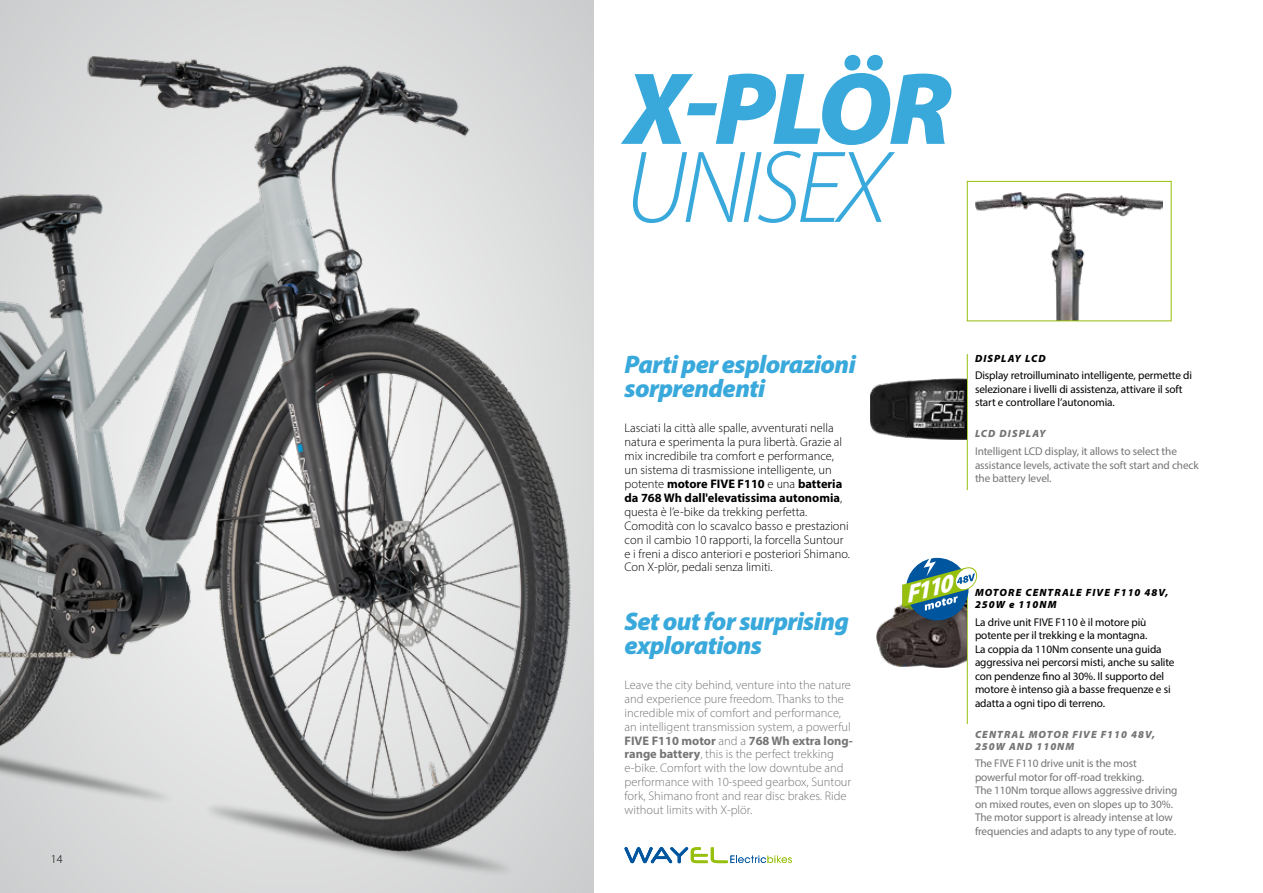
<style>
.page{position:relative;width:1263px;height:893px;background:#fff}
.page>*{position:absolute;margin:0;border:0;box-sizing:border-box;transform-origin:0 0}
.t1{font:italic 900 103.5px "Myriad Pro";color:#39a9dc}
.t2{font:italic 300 103.5px "Myriad Pro";letter-spacing:-.05em;color:#39a9dc}
.t3{font:italic 900 25.5px/24px "Myriad Pro";letter-spacing:-.025em;color:#39a9dc}
.t4{font:italic 900 24.75px "Myriad Pro";color:#fff}
.t5{font:300 12.45px/14px "Myriad Pro";color:#000}
.t6{font:300 12.45px/14px "Myriad Pro";color:#757577}
.t7{font:300 12px "Myriad Pro";color:#000}
.t8{font:11.25px/13.5px "Myriad Pro";letter-spacing:-.01em;color:#000}
.t9{font:11.25px/13.5px "Myriad Pro";letter-spacing:-.01em;color:#757577}
.t10{font:italic 900 10.5px/12px "Myriad Pro";letter-spacing:.1em;color:#000}
.t11{font:italic 900 10.5px/12px "Myriad Pro";letter-spacing:.1em;color:#757577}
.s1{font-weight:700}
</style>
<div class="page">
<svg style="left:624px;top:847px;width:168px;height:16px"></svg>
<hr style="left:967px;top:354px;width:1px;height:136px;background:#97bf0d">
<hr style="left:967px;top:588px;width:1px;height:136px;background:#97bf0d">
<div style="left:0;top:0;width:593px;height:893px;background:#d6d7d8"></div>
<img style="left:870px;top:378px;width:97px;height:61px">
<img style="left:0;top:56px;width:571px;height:715px">
<img style="left:0;top:735px;width:213px;height:63px">
<img style="left:168px;top:771px;width:357px;height:103px">
<img style="left:976px;top:193px;width:187px;height:126px">
<div style="left:967px;top:181px;width:204px;height:140px;border:1px solid #97bf0d"></div>
<img style="left:877px;top:603px;width:90px;height:65px">
<div style="left:906px;top:558px;width:62px;height:62px;background:#00559f;border-radius:50%"></div>
<svg style="left:902px;top:557px;width:75px;height:59px"></svg>
<p class="t7" style="left:51px;top:852px;width:13px">14</p>
<h1 class="t1" style="left:625px;top:40px;width:328px">X-PLÖR</h1>
<h1 class="t2" style="left:624px;top:125px;width:264px">UNISEX</h1>
<h2 class="t3" style="left:624px;top:351px;width:233px">Parti per esplorazioni sorprendenti</h2>
<p class="t5" style="left:624px;top:421px;width:227px">Lasciati la città alle spalle, avventurati nella natura e sperimenta la pura libertà. Grazie al mix incredibile tra comfort e performance, un sistema di trasmissione intelligente, un potente <span class="s1">motore FIVE F110</span> e una <span class="s1">batteria da 768 Wh dall'elevatissima autonomia</span>, questa è l’e-bike da trekking perfetta.<br>Comodità con lo scavalco basso e prestazioni con il cambio 10 rapporti, la forcella Suntour e i freni a disco anteriori e posteriori Shimano.<br>Con X-plör, pedali senza limiti.</p>
<h2 class="t3" style="left:624px;top:608px;width:226px">Set out for surprising explorations</h2>
<p class="t6" style="left:624px;top:677px;width:230px">Leave the city behind, venture into the nature and experience pure freedom. Thanks to the incredible mix of comfort and performance, an intelligent transmission system, a powerful <span class="s1">FIVE F110 motor</span> and a <span class="s1">768 Wh extra long&shy;range battery</span>, this is the perfect trekking e-bike. Comfort with the low downtube and performance with 10-speed gearbox, Suntour fork, Shimano front and rear disc brakes. Ride without limits with X-plör.</p>
<p class="t10" style="left:975px;top:352px;width:72px">DISPLAY LCD</p>
<p class="t8" style="left:975px;top:369px;width:219px">Display retroilluminato intelligente, permette di selezionare i livelli di assistenza, attivare il soft start e controllare l’autonomia.</p>
<p class="t11" style="left:975px;top:427px;width:72px">LCD DISPLAY</p>
<p class="t9" style="left:975px;top:444px;width:225px">Intelligent LCD display, it allows to select the assistance levels, activate the soft start and check the battery level.</p>
<h3 class="t4" style="left:901px;top:579px;width:49px;rotate:-15deg">F110</h3>
<p class="t10" style="left:975px;top:586px;width:195px">MOTORE CENTRALE FIVE F110 48V,<br>250W e 110NM</p>
<p class="t8" style="left:975px;top:615px;width:201px">La drive unit FIVE F110 è il motore più potente per il trekking e la montagna.<br>La coppia da 110Nm consente una guida aggressiva nei percorsi misti, anche su salite con pendenze fino al 30%. Il supporto del motore è intenso già a basse frequenze e si adatta a ogni tipo di terreno.</p>
<p class="t11" style="left:975px;top:728px;width:182px">CENTRAL MOTOR FIVE F110 48V,<br>250W AND 110NM</p>
<p class="t9" style="left:975px;top:757px;width:204px">The FIVE F110 drive unit is the most powerful motor for off-road trekking.<br>The 110Nm torque allows aggressive driving on mixed routes, even on slopes up to 30%.<br>The motor support is already intense at low frequencies and adapts to any type of route.</p>
</div>
